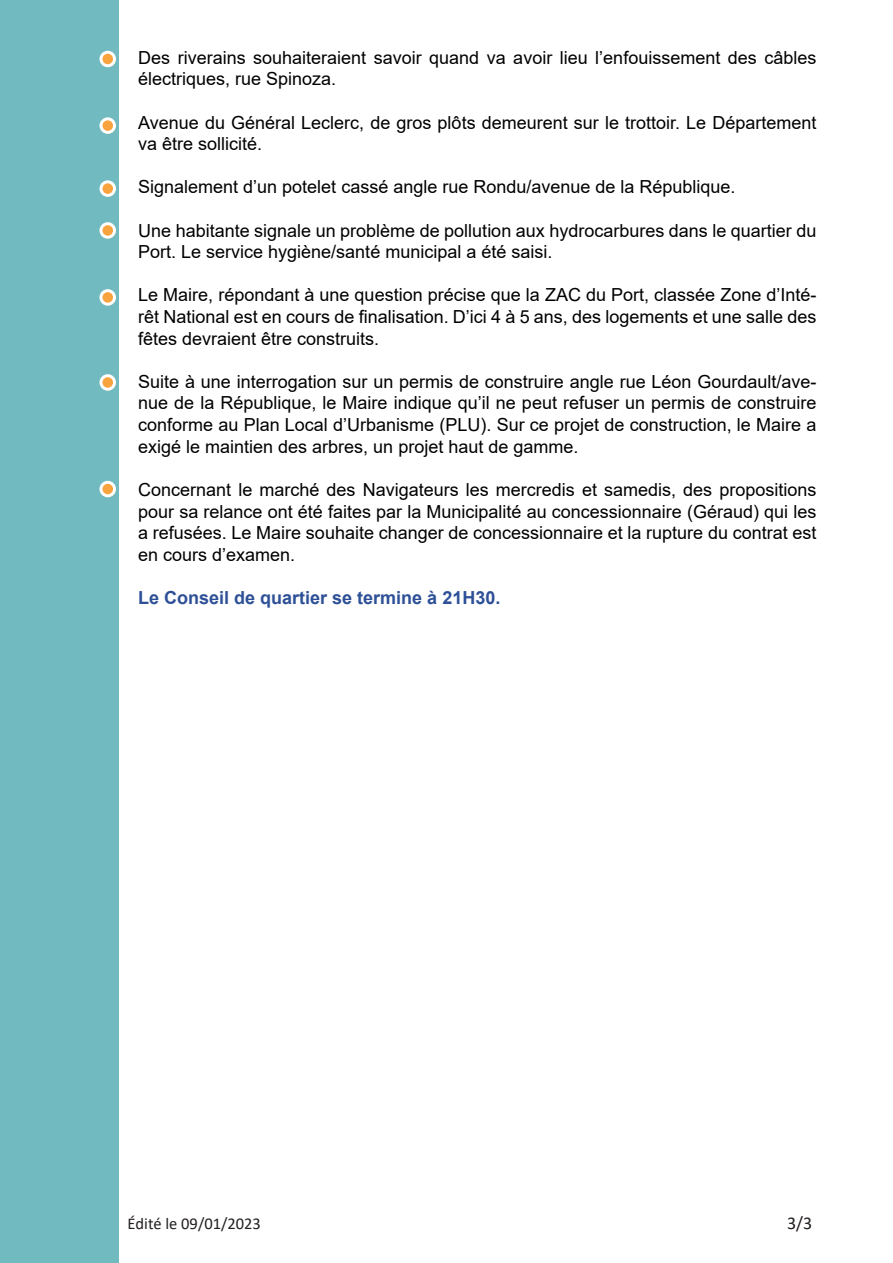
<style>
.page{position:relative;width:893px;height:1263px;background:#fff}
.page>*{position:absolute;margin:0;border:0;box-sizing:border-box;transform-origin:0 0}
.t1{font:18px/21.6px "Arial";color:#000001}
.t2{font:700 18px "Arial";color:#2e5097}
.t3{font:18px "Calibri";color:#231f20}
.t4{font:16.5px "Calibri";color:#231f20}
</style>
<div class="page">
<div style="left:0;top:0;width:119px;height:1263px;background:#71bac0"></div>
<div style="left:101px;top:52px;width:15px;height:15px;background:#f9a33e;border-radius:50%"></div>
<div style="left:99px;top:51px;width:17px;height:16px;border:3px solid #fff;border-radius:50%"></div>
<div style="left:101px;top:119px;width:15px;height:14px;background:#f9a33e;border-radius:50%"></div>
<div style="left:99px;top:117px;width:17px;height:17px;border:3px solid #fff;border-radius:50%"></div>
<div style="left:101px;top:182px;width:15px;height:14px;background:#f9a33e;border-radius:50%"></div>
<div style="left:99px;top:180px;width:17px;height:17px;border:3px solid #fff;border-radius:50%"></div>
<div style="left:101px;top:224px;width:15px;height:14px;background:#f9a33e;border-radius:50%"></div>
<div style="left:99px;top:222px;width:17px;height:17px;border:3px solid #fff;border-radius:50%"></div>
<div style="left:101px;top:291px;width:15px;height:14px;background:#f9a33e;border-radius:50%"></div>
<div style="left:99px;top:289px;width:17px;height:17px;border:3px solid #fff;border-radius:50%"></div>
<div style="left:101px;top:376px;width:15px;height:14px;background:#f9a33e;border-radius:50%"></div>
<div style="left:99px;top:374px;width:17px;height:17px;border:3px solid #fff;border-radius:50%"></div>
<div style="left:101px;top:482px;width:15px;height:15px;background:#f9a33e;border-radius:50%"></div>
<div style="left:99px;top:481px;width:17px;height:16px;border:3px solid #fff;border-radius:50%"></div>
<p class="t1" style="left:138px;top:47px;width:680px">Des riverains souhaiteraient savoir quand va avoir lieu l’enfouissement des câbles électriques, rue Spinoza.</p>
<p class="t1" style="left:138px;top:111px;width:680px">Avenue du Général Leclerc, de gros plôts demeurent sur le trottoir. Le Département va être sollicité.</p>
<p class="t1" style="left:138px;top:176px;width:599px">Signalement d’un potelet cassé angle rue Rondu/avenue de la République.</p>
<p class="t1" style="left:138px;top:219px;width:680px">Une habitante signale un problème de pollution aux hydrocarbures dans le quartier du<br>Port. Le service hygiène/santé municipal a été saisi.</p>
<p class="t1" style="left:138px;top:284px;width:680px;text-align:justify">Le Maire, répondant à une question précise que la ZAC du Port, classée Zone d’Inté&shy;rêt National est en cours de finalisation. D’ici 4 à 5 ans, des logements et une salle des fêtes devraient être construits.</p>
<p class="t1" style="left:138px;top:371px;width:680px;text-align:justify">Suite à une interrogation sur un permis de construire angle rue Léon Gourdault/ave&shy;nue de la République, le Maire indique qu’il ne peut refuser un permis de construire conforme au Plan Local d’Urbanisme (PLU). Sur ce projet de construction, le Maire a exigé le maintien des arbres, un projet haut de gamme.</p>
<p class="t1" style="left:138px;top:479px;width:680px;text-align:justify">Concernant le marché des Navigateurs les mercredis et samedis, des propositions pour sa relance ont été faites par la Municipalité au concessionnaire (Géraud) qui les a refusées. Le Maire souhaite changer de concessionnaire et la rupture du contrat est en cours d’examen.</p>
<p class="t2" style="left:138px;top:585px;width:364px">Le Conseil de quartier se termine à 21H30.</p>
<p class="t4" style="left:128px;top:1212px;width:135px">Édité le 09/01/2023</p>
<p class="t3" style="left:787px;top:1210px;width:27px">3/3</p>
</div>
